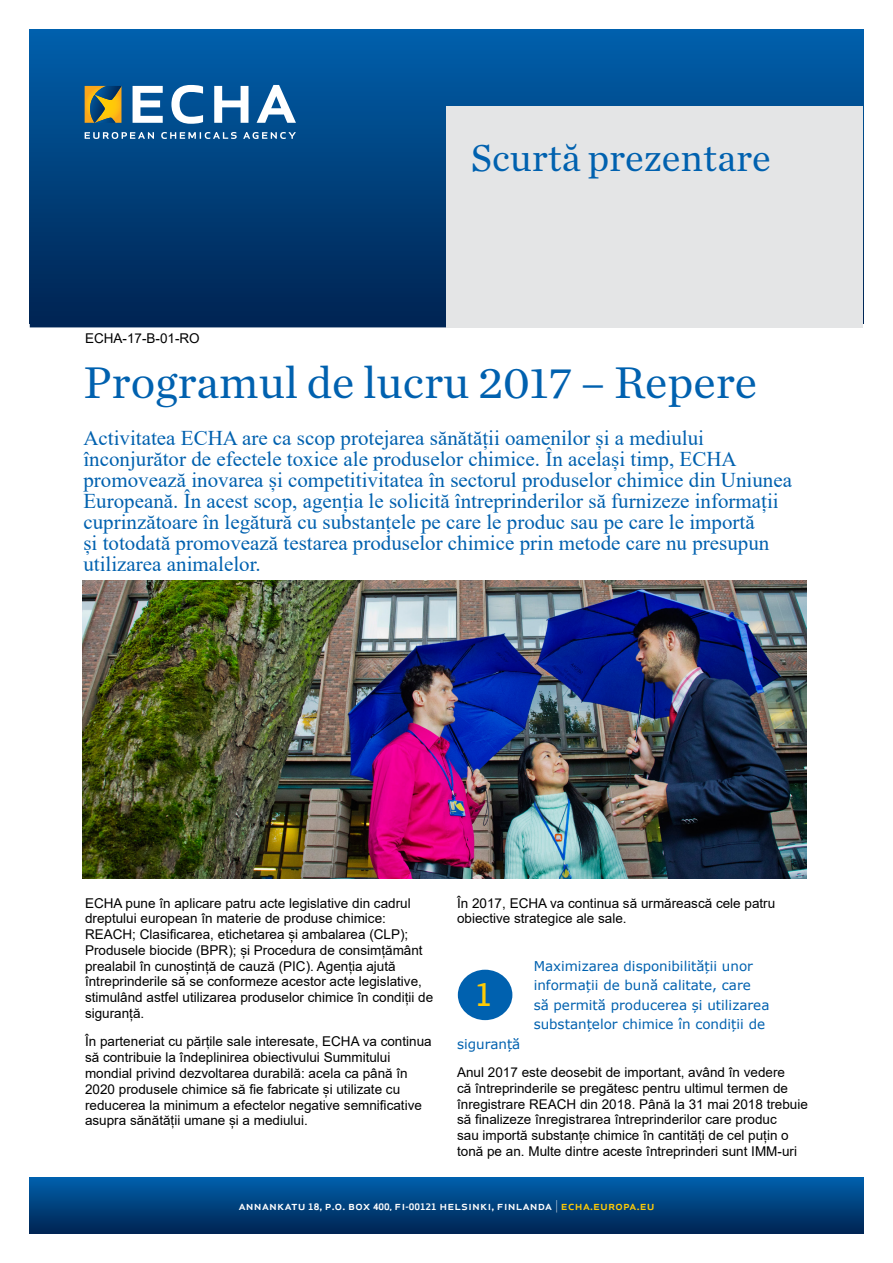
<style>
.page{position:relative;width:893px;height:1263px;background:#fff}
.page>*{position:absolute;margin:0;border:0;box-sizing:border-box;transform-origin:0 0}
.t1{font:46.5px "Chronicle Text G1";color:#0061af}
.t2{font:39px "Chronicle Text G1";color:#0061af}
.t3{font:500 30px "Apex Sans";color:#ffcb05}
.t4{font:21px/21px "Times New Roman";color:#0061af}
.t5{font:13.5px/15.8px "Arial";color:#000}
.t6{font:13.5px/19.5px "Verdana";color:#0061af}
.t7{font:500 12.15px "Apex Sans";color:#fff;scale:1.08 1}
.s1{font-weight:700;font-size:8.7px}
.s2{font-weight:700;font-size:8.25px}
.s3{font-weight:300}
.s4{color:#ffcb05}
</style>
<div class="page">
<svg style="left:30px;top:1178px;width:833px;height:55px;background:#00417e"></svg>
<div style="left:30px;top:30px;width:833px;height:293px;background:linear-gradient(to bottom,#0060ab,#002351)"></div>
<div style="left:446px;top:106px;width:417px;height:221px;background:#e4e5e6"></div>
<svg style="left:85px;top:132px;width:211px;height:7px"></svg>
<svg style="left:133px;top:85px;width:163px;height:39px"></svg>
<svg style="left:85px;top:86px;width:36px;height:37px"></svg>
<img style="left:83px;top:580px;width:724px;height:298px">
<div style="left:458px;top:970px;width:54px;height:50px;background:#0061af;border-radius:50%"></div>
<p class="t5" style="left:85px;top:330px;width:116px">ECHA-17-B-01-RO</p>
<h2 class="t2" style="left:471px;top:128px;width:301px">Scurtă prezentare</h2>
<h1 class="t1" style="left:83px;top:348px;width:675px">Programul de lucru 2017 – Repere</h1>
<p class="t4" style="left:83px;top:427px;width:710px">Activitatea ECHA are ca scop protejarea sănătății oamenilor și a mediului înconjurător de efectele toxice ale produselor chimice. În același timp, ECHA promovează inovarea și competitivitatea în sectorul produselor chimice din Uniunea Europeană. În acest scop, agenția le solicită întreprinderilor să furnizeze informații cuprinzătoare în legătură cu substanțele pe care le produc sau pe care le importă<br>și totodată promovează testarea produselor chimice prin metode care nu presupun utilizarea animalelor.</p>
<p class="t5" style="left:85px;top:895px;width:350px">ECHA pune în aplicare patru acte legislative din cadrul dreptului european în materie de produse chimice:<br>REACH; Clasificarea, etichetarea și ambalarea (CLP); Produsele biocide (BPR); și Procedura de consimțământ prealabil în cunoștință de cauză (PIC). Agenția ajută întreprinderile să se conformeze acestor acte legislative, stimulând astfel utilizarea produselor chimice în condiții de siguranță.</p>
<p class="t5" style="left:85px;top:1034px;width:348px">În parteneriat cu părțile sale interesate, ECHA va continua să contribuie la îndeplinirea obiectivului Summitului mondial privind dezvoltarea durabilă: acela ca până în 2020 produsele chimice să fie fabricate și utilizate cu reducerea la minimum a efectelor negative semnificative asupra sănătății umane și a mediului.</p>
<p class="t5" style="left:457px;top:895px;width:320px">În 2017, ECHA va continua să urmărească cele patru obiective strategice ale sale.</p>
<p class="t6" style="left:534px;top:956px;width:237px">Maximizarea disponibilității unor informații de bună calitate, care<br>să permită producerea și utilizarea substanțelor chimice în condiții de</p>
<p class="t6" style="left:457px;top:1034px;width:65px">siguranță</p>
<p class="t5" style="left:457px;top:1064px;width:352px">Anul 2017 este deosebit de important, având în vedere<br>că întreprinderile se pregătesc pentru ultimul termen de înregistrare REACH din 2018. Până la 31 mai 2018 trebuie să finalizeze înregistrarea întreprinderilor care produc<br>sau importă substanțe chimice în cantități de cel puțin o tonă pe an. Multe dintre aceste întreprinderi sunt IMM-uri</p>
<h3 class="t3" style="left:475px;top:969px;width:19px">1</h3>
<p class="t7" style="left:238px;top:1195px;width:387px">annankatu <span class="s1">18</span>, p.o. box <span class="s1">400,</span> fi<span class="s2">-</span><span class="s1">00121</span> helsinki, finlanda <span class="s3">|</span> <span class="s4">echa.europa.eu</span></p>
</div>
